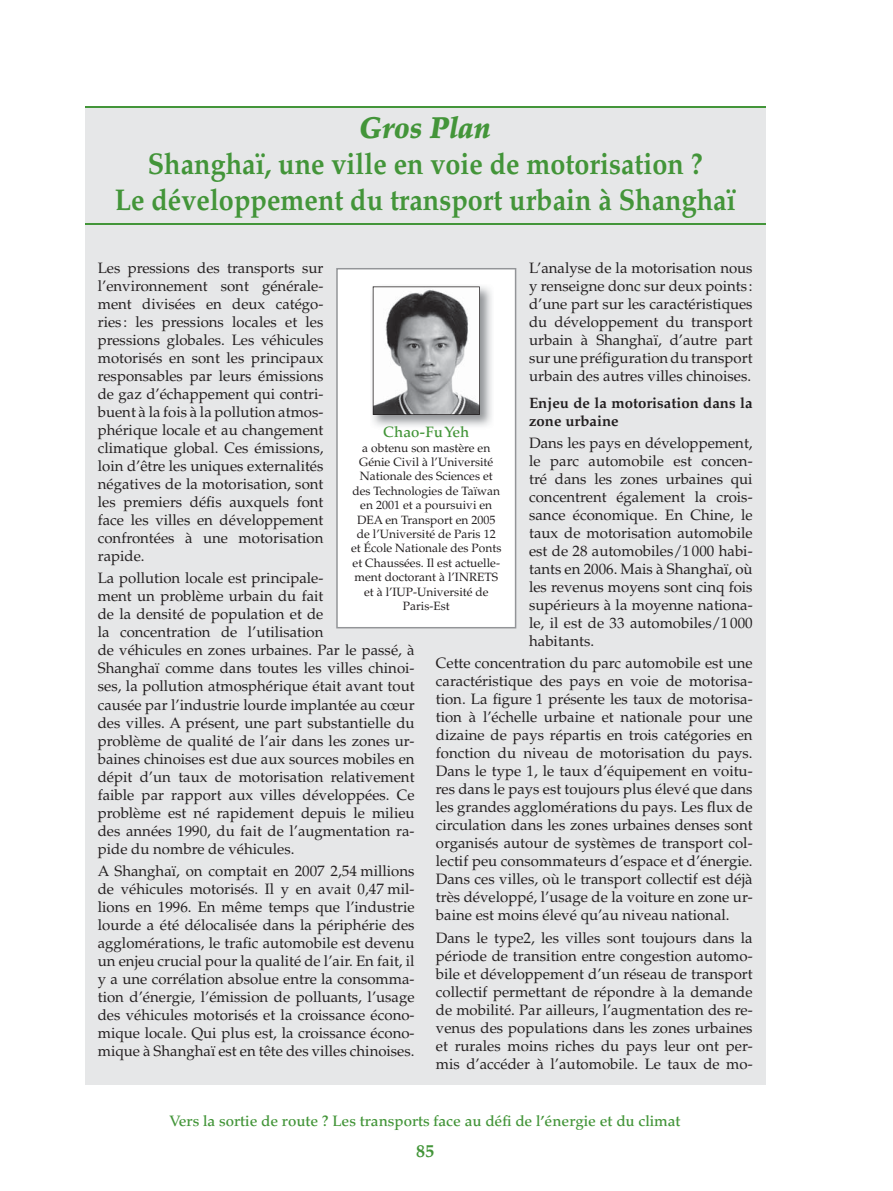
<style>
.page{position:relative;width:893px;height:1191px;background:#fff}
.page>*{position:absolute;margin:0;border:0;box-sizing:border-box;transform-origin:0 0}
.t1{font:700 30px/36px "Palatino";color:#439539;text-align:center;scale:.9 1}
.t2{font:700 18px "Palatino";color:#439539}
.t3{font:15px/18px "Palatino";color:#231f20;text-align:justify}
.t4{font:500 15px "Palatino";color:#439539}
.t5{font:700 15px/18px "Palatino";color:#231f20}
.t6{font:12px/14.4px "Palatino";color:#231f20;text-align:center}
.s1{font-weight:900;font-style:italic}
</style>
<div class="page">
<div style="left:85px;top:106px;width:680px;height:978px;background:#e6e7e8"></div>
<svg style="left:336px;top:268px;width:180px;height:360px;background:#e7e7e7"></svg>
<hr style="left:85px;top:107px;width:680px;height:1px;background:#439539">
<hr style="left:85px;top:223px;width:680px;height:1px;background:#439539">
<p class="t1" style="left:115px;top:113px;width:691px"><span class="s1">Gros Plan<br></span>Shanghaï, une ville en voie de motorisation ?<br>Le développement du transport urbain à Shanghaï</p>
<p class="t3" style="left:529px;top:261px;width:225px">L’analyse de la motorisation nous y renseigne donc sur deux points : d’une part sur les caractéristiques du développement du transport urbain à Shanghaï, d’autre part sur une préfiguration du transport urbain des autres villes chinoises.</p>
<p class="t5" style="left:529px;top:395px;width:225px">Enjeu de la motorisation dans la zone urbaine</p>
<p class="t3" style="left:529px;top:435px;width:225px">Dans les pays en développement, le parc automobile est concen&shy;tré dans les zones urbaines qui concentrent également la crois&shy;sance économique. En Chine, le taux de motorisation automobile est de 28 automobiles/1 000 habi&shy;tants en 2006. Mais à Shanghaï, où les revenus moyens sont cinq fois supérieurs à la moyenne nationa&shy;le, il est de 33 automobiles/1 000 habitants.</p>
<p class="t3" style="left:436px;top:656px;width:318px">Cette concentration du parc automobile est une caractéristique des pays en voie de motorisa&shy;tion. La figure 1 présente les taux de motorisa&shy;tion à l’échelle urbaine et nationale pour une dizaine de pays répartis en trois catégories en fonction du niveau de motorisation du pays.<br>Dans le type 1, le taux d’équipement en voitu&shy;res dans le pays est toujours plus élevé que dans les grandes agglomérations du pays. Les flux de circulation dans les zones urbaines denses sont organisés autour de systèmes de transport col&shy;lectif peu consommateurs d’espace et d’énergie.<br>Dans ces villes, où le transport collectif est déjà très développé, l’usage de la voiture en zone ur&shy;baine est moins élevé qu’au niveau national.</p>
<p class="t3" style="left:436px;top:930px;width:318px">Dans le type2, les villes sont toujours dans la période de transition entre congestion automo&shy;bile et développement d’un réseau de transport collectif permettant de répondre à la demande de mobilité. Par ailleurs, l’augmentation des re&shy;venus des populations dans les zones urbaines et rurales moins riches du pays leur ont per&shy;mis d’accéder à l’automobile. Le taux de mo-</p>
<p class="t3" style="left:98px;top:261px;width:227px">Les pressions des transports sur l’environnement sont générale&shy;ment divisées en deux catégo&shy;ries : les pressions locales et les pressions globales. Les véhicules motorisés en sont les principaux responsables par leurs émissions de gaz d’échappement qui contri&shy;buent à la fois à la pollution atmos&shy;phérique locale et au changement climatique global. Ces émissions, loin d’être les uniques externalités négatives de la motorisation, sont les premiers défis auxquels font face les villes en développement confrontées à une motorisation rapide.</p>
<p class="t3" style="left:98px;top:571px;width:318px;text-align:left">La pollution locale est principale-<br>ment un problème urbain du fait<br>de la densité de population et de<br>la concentration de l’utilisation<br>de véhicules en zones urbaines. Par le passé, à Shanghaï comme dans toutes les villes chinoi&shy;ses, la pollution atmosphérique était avant tout causée par l’industrie lourde implantée au cœur des villes. A présent, une part substantielle du problème de qualité de l’air dans les zones ur&shy;baines chinoises est due aux sources mobiles en dépit d’un taux de motorisation relativement faible par rapport aux villes développées. Ce problème est né rapidement depuis le milieu des années 1990, du fait de l’augmentation ra&shy;pide du nombre de véhicules.</p>
<p class="t3" style="left:98px;top:863px;width:318px">A Shanghaï, on comptait en 2007 2,54 millions de véhicules motorisés. Il y en avait 0,47 mil&shy;lions en 1996. En même temps que l’industrie lourde a été délocalisée dans la périphérie des agglomérations, le trafic automobile est devenu un enjeu crucial pour la qualité de l’air. En fait, il y a une corrélation absolue entre la consomma&shy;tion d’énergie, l’émission de polluants, l’usage des véhicules motorisés et la croissance écono&shy;mique locale. Qui plus est, la croissance écono&shy;mique à Shanghaï est en tête des villes chinoises.</p>
<p class="t4" style="left:383px;top:426px;width:88px">Chao-Fu Yeh</p>
<p class="t6" style="left:351px;top:441px;width:152px">a obtenu son mastère en<br>Génie Civil à l’Université<br>Nationale des Sciences et des Technologies de Taïwan en 2001 et a poursuivi en<br>DEA en Transport en 2005 de l’Université de Paris 12 et École Nationale des Ponts et Chaussées. Il est actuelle&shy;ment doctorant à l’INRETS et à l’IUP-Université de<br>Paris-Est</p>
<p class="t4" style="left:170px;top:1115px;width:512px">Vers la sortie de route ? Les transports face au défi de l’énergie et du climat</p>
<p class="t2" style="left:416px;top:1144px;width:19px">85</p>
</div>
